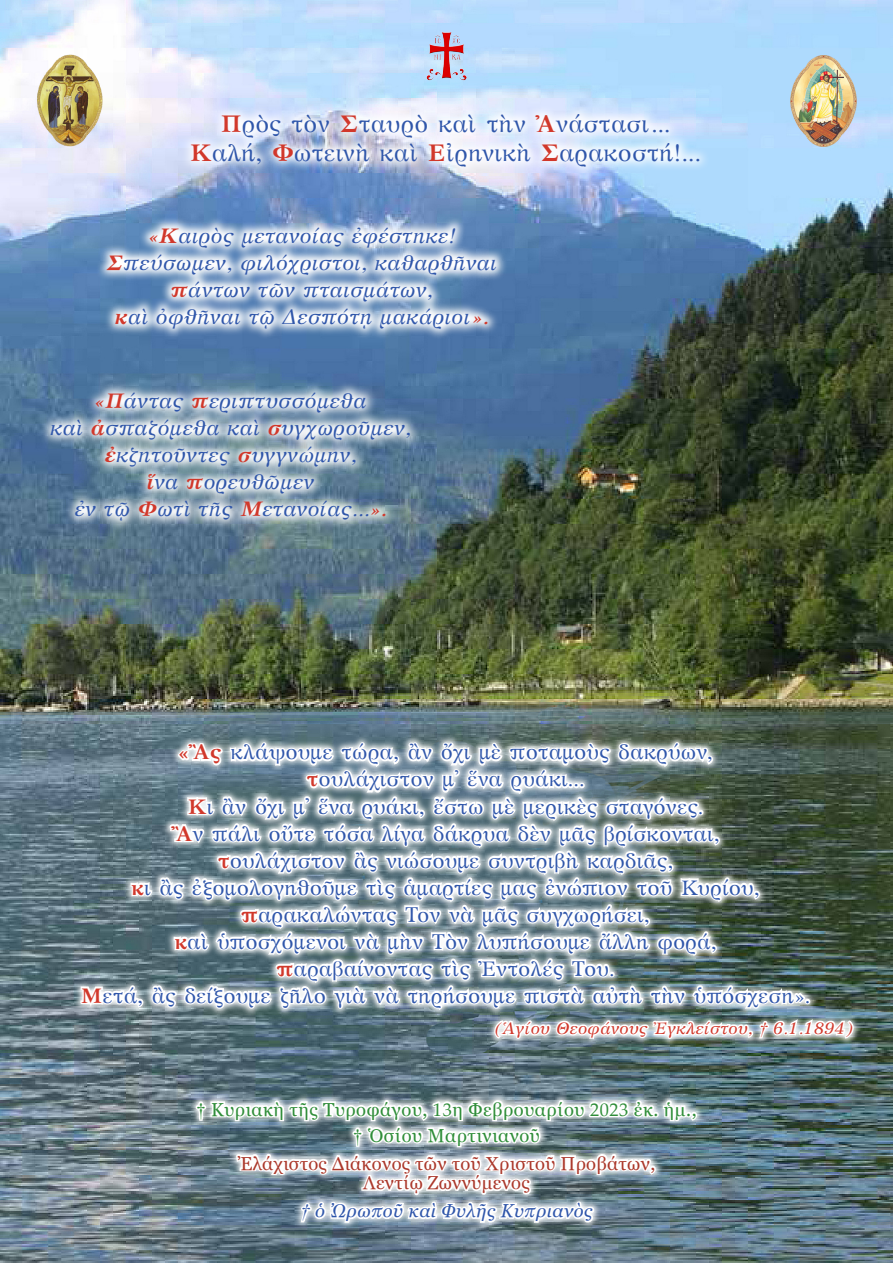
<style>
.page{position:relative;width:893px;height:1263px;background:#fff}
.page>*{position:absolute;margin:0;border:0;box-sizing:border-box;transform-origin:0 0}
.t1{font:24px "GFS Artemisia";letter-spacing:.03em;color:#2f56aa}
.t2{font:21px "GFS Artemisia";letter-spacing:.03em;color:#2f56aa}
.t3{font:italic 21px "GFS Artemisia";letter-spacing:.03em;color:#2f56aa}
.t4{font:18.3px "SK Georgia Pol Uni W";letter-spacing:.03em;color:#2f8d39}
.t5{font:18.3px "SK Georgia Pol Uni W";letter-spacing:.02em;color:#ab382b}
.t6{font:18.3px "SK Georgia Pol Uni W Italic";letter-spacing:.03em;color:#2f56aa}
.t7{font:italic 16.5px "GFS Artemisia";letter-spacing:.03em;color:#d1382b}
.s1{font-weight:700;color:#d1382b}
.s2{font-family:"CTOS New Times Italic Test 1";font-style:normal}
.s3{font-family:"CTOS New Times Roman Test 1"}
.s4{font-family:"Palatino Linotype"}
.s5{font-family:"CTOS New Times Italic Test 1"}
</style>
<div class="page">
<img style="left:0;top:0;width:893px;height:1263px">
<img style="left:36px;top:54px;width:67px;height:93px">
<img style="left:790px;top:55px;width:67px;height:91px">
<img style="left:79px;top:682px;width:776px;height:581px">
<svg style="left:180px;top:102px;width:530px;height:76px"></svg>
<svg style="left:95px;top:215px;width:413px;height:125px"></svg>
<svg style="left:40px;top:382px;width:381px;height:150px;background:#92a9ba"></svg>
<img style="left:427px;top:32px;width:39px;height:49px">
<p class="t1" style="left:221px;top:106px;width:450px"><span class="s1">Π</span>ρὸς τὸν <span class="s1">Σ</span>ταυρὸ καὶ τὴν <span class="s1">Ἀ</span>νάστασι...</p>
<p class="t1" style="left:191px;top:134px;width:512px"><span class="s1">Κ</span>αλή, <span class="s1">Φ</span>ωτεινὴ καὶ <span class="s1">Ε</span>ἰρηνικὴ <span class="s1">Σ</span>αρακοστή!...</p>
<p class="t3" style="left:149px;top:219px;width:307px"><span class="s1">«Κ</span>αιρὸς μετανοίας ἐφέστηκε!</p>
<p class="t3" style="left:107px;top:246px;width:391px"><span class="s1">Σ</span>πεύσωμεν, φιλόχριστοι, καθαρθῆναι</p>
<p class="t3" style="left:171px;top:273px;width:264px"><span class="s1">π</span>άντων τῶν πταισμάτων,</p>
<p class="t3" style="left:115px;top:300px;width:375px"><span class="s1">κ</span>αὶ ὀφθῆναι τῷ Δεσπότῃ μακάριοι<span class="s1">».</span></p>
<p class="t3" style="left:95px;top:385px;width:273px"><span class="s1">«Π</span>άντας <span class="s1">π</span>εριπτυσσόμεθα</p>
<p class="t3" style="left:50px;top:412px;width:362px">καὶ <span class="s1">ἀ</span>σπαζόμεθα καὶ <span class="s1">σ</span>υγχωροῦμεν,</p>
<p class="t3" style="left:105px;top:439px;width:253px"><span class="s1">ἐ</span>κζητοῦντες <span class="s1">σ</span>υγγνώμην,</p>
<p class="t3" style="left:147px;top:466px;width:169px"><span class="s1">ἵ</span>να <span class="s1">π</span>ορευθῶμεν</p>
<p class="t3" style="left:75px;top:493px;width:313px">ἐν τῷ <span class="s1">Φ</span>ωτὶ τῆς <span class="s1">Μ</span>ετανοίας...<span class="s1">».</span></p>
<p class="t2" style="left:179px;top:737px;width:536px"><span class="s1">«Ἂς</span> κλάψουμε τώρα, ἂν ὄχι μὲ ποταμοὺς δακρύων,</p>
<p class="t2" style="left:307px;top:764px;width:279px"><span class="s1">τ</span>ουλάχιστον μ᾿ ἕνα ρυάκι...</p>
<p class="t2" style="left:188px;top:791px;width:517px"><span class="s1">Κ</span>ι ἂν ὄχι μ᾿ ἕνα ρυάκι, ἔστω μὲ μερικὲς σταγόνες.</p>
<p class="t2" style="left:172px;top:818px;width:549px"><span class="s1">Ἂ</span>ν πάλι οὔτε τόσα λίγα δάκρυα δὲν μᾶς βρίσκονται,</p>
<p class="t2" style="left:218px;top:845px;width:457px"><span class="s1">τ</span>ουλάχιστον ἂς νιώσουμε συντριβὴ καρδιᾶς,</p>
<p class="t2" style="left:132px;top:872px;width:629px"><span class="s1">κ</span>ι ἂς ἐξομολογηθοῦμε τὶς ἁμαρτίες μας ἐνώπιον τοῦ Κυρίου,</p>
<p class="t2" style="left:241px;top:899px;width:410px"><span class="s1">π</span>αρακαλώντας Τον νὰ μᾶς συγχωρήσει,</p>
<p class="t2" style="left:175px;top:926px;width:543px"><span class="s1">κ</span>αὶ ὑποσχόμενοι νὰ μὴν Τὸν λυπήσουμε ἄλλη φορά,</p>
<p class="t2" style="left:277px;top:953px;width:339px"><span class="s1">π</span>αραβαίνοντας τὶς Ἐντολές Του.</p>
<p class="t2" style="left:81px;top:980px;width:730px"><span class="s1">Μ</span>ετά, ἂς δείξουμε ζῆλο γιὰ νὰ τηρήσουμε πιστὰ αὐτὴ τὴν ὑπόσχεση».</p>
<p class="t7" style="left:495px;top:1015px;width:359px">(Ἁγίου Θεοφάνους Ἐγκλείστου, <span class="s2">†</span> 6.1.1894)</p>
<p class="t4" style="left:196px;top:1099px;width:502px"><span class="s3">†</span> Κυριακὴ τῆς Τυροφάγου, <span class="s4">13</span>η Φεβρουαρίου <span class="s4">2023</span> ἐκ. ἡμ.,</p>
<p class="t4" style="left:353px;top:1125px;width:188px"><span class="s3">†</span> Ὁσίου Μαρτινιανοῦ</p>
<p class="t5" style="left:238px;top:1152px;width:419px">Ἐλάχιστος Διάκονος τῶν τοῦ Χριστοῦ Προβάτων,</p>
<p class="t5" style="left:363px;top:1172px;width:168px">Λεντίῳ Ζωννύμενος</p>
<p class="t6" style="left:301px;top:1198px;width:293px"><span class="s5">†</span> ὁ Ὠρωποῦ καὶ Φυλῆς Κυπριανὸς</p>
</div>
